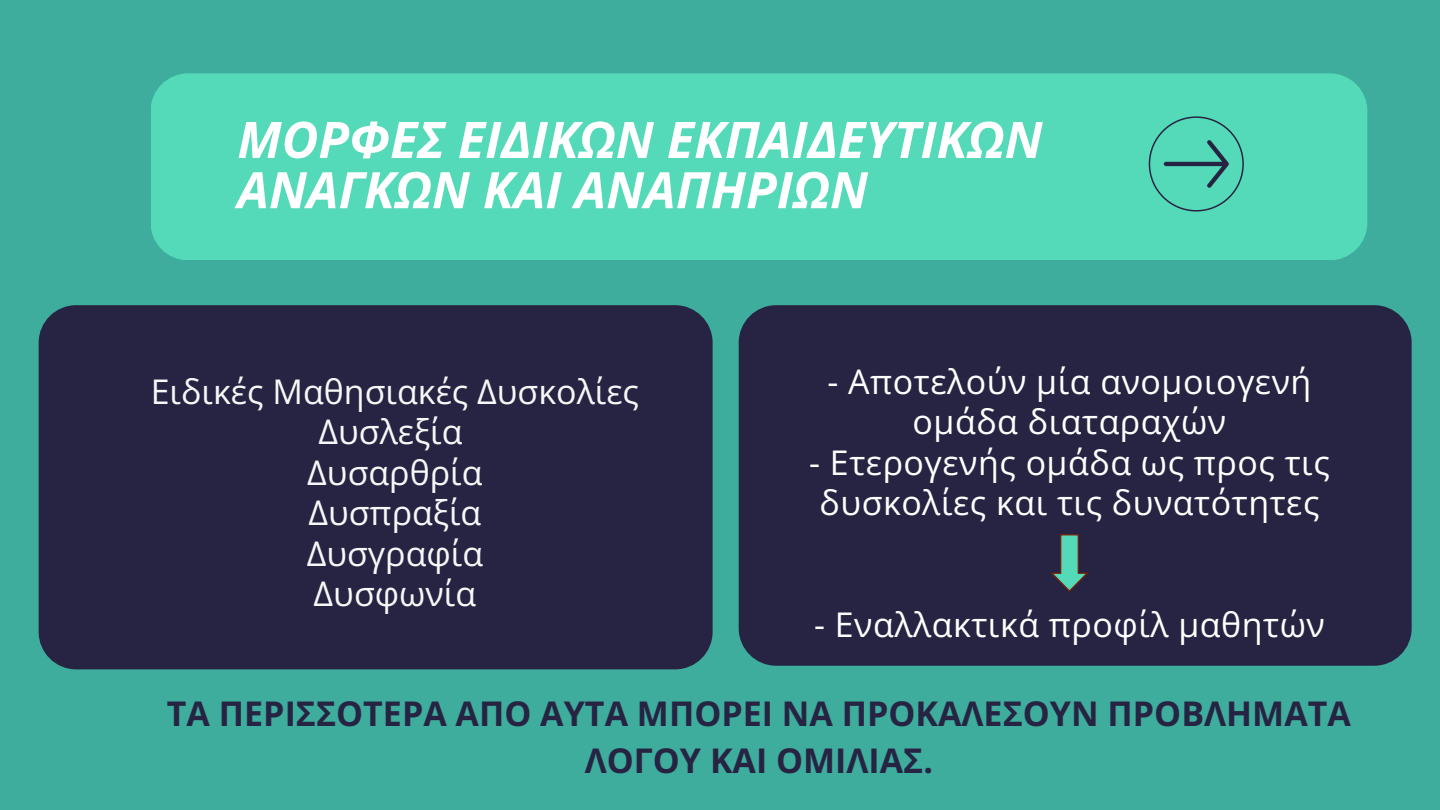
<style>
.page{position:relative;width:1440px;height:810px;background:#3ead9d}
.page>*{position:absolute;margin:0;border:0;box-sizing:border-box;transform-origin:0 0}
.t1{font:italic 700 50.3px/50.2px "Open Sans";color:#fff}
.t2{font:34px/40.5px "Open Sans";letter-spacing:.015em;color:#fff;text-align:center}
.t3{font:34px/40.5px "Open Sans";color:#f6f8f8;text-align:center}
.t4{font:700 34px/47.2px "Open Sans";color:#272443;text-align:center}
</style>
<div class="page">
<div style="left:39px;top:305px;width:674px;height:364px;background:#272443;border-radius:38px"></div>
<div style="left:151px;top:73px;width:1216px;height:187px;background:#54dab8;border-radius:37px"></div>
<svg style="left:1149px;top:116px;width:95px;height:96px"></svg>
<div style="left:739px;top:305px;width:673px;height:361px;background:#272443;border-radius:38px"></div>
<svg style="left:1051px;top:534px;width:37px;height:58px"></svg>
<h1 class="t1" style="left:237px;top:113px;width:807px">ΜΟΡΦΕΣ ΕΙΔΙΚΩΝ ΕΚΠΑΙΔΕΥΤΙΚΩΝ<br>ΑΝΑΓΚΩΝ ΚΑΙ ΑΝΑΠΗΡΙΩΝ</h1>
<p class="t3" style="left:151px;top:370px;width:490px">Ειδικές Μαθησιακές Δυσκολίες<br>Δυσλεξία<br>Δυσαρθρία<br>Δυσπραξία<br>Δυσγραφία<br>Δυσφωνία</p>
<p class="t2" style="left:828px;top:361px;width:485px">- Αποτελούν μία ανομοιογενή ομάδα διαταραχών</p>
<p class="t2" style="left:809px;top:442px;width:522px">- Ετερογενής ομάδα ως προς τις δυσκολίες και τις δυνατότητες</p>
<p class="t2" style="left:814px;top:604px;width:512px">- Εναλλακτικά προφίλ μαθητών</p>
<p class="t4" style="left:167px;top:689px;width:1185px">ΤΑ ΠΕΡΙΣΣΟΤΕΡΑ ΑΠΟ ΑΥΤΑ ΜΠΟΡΕΙ ΝΑ ΠΡΟΚΑΛΕΣΟΥΝ ΠΡΟΒΛΗΜΑΤΑ<br>ΛΟΓΟΥ ΚΑΙ ΟΜΙΛΙΑΣ.</p>
</div>
